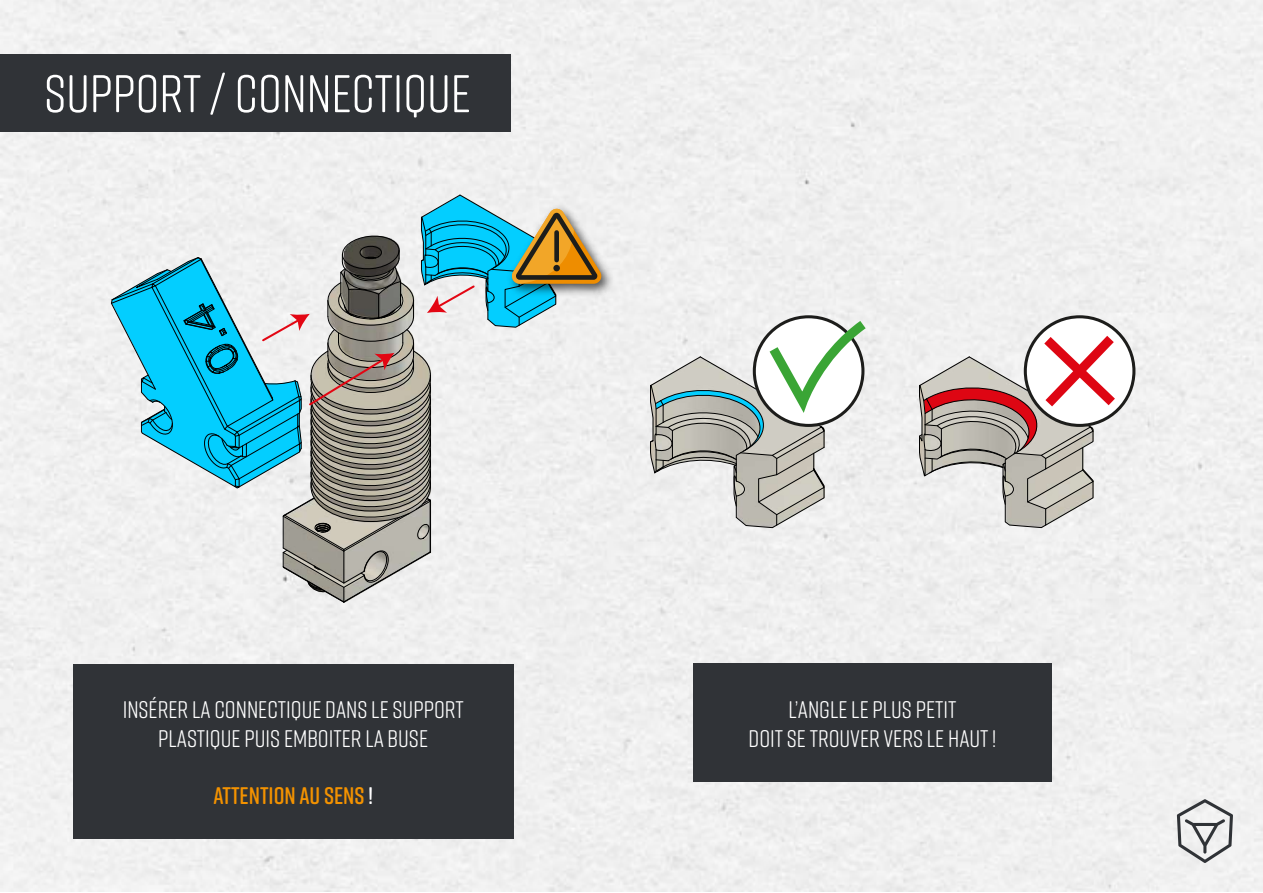
<style>
.page{position:relative;width:1263px;height:893px;background:#fff}
.page>*{position:absolute;margin:0;border:0;box-sizing:border-box;transform-origin:0 0}
.t1{font:52.95px "Rift Soft";color:#fff}
.t2{font:24px/28.8px "Rift Soft";color:#fff;text-align:center}
.t3{font:600 24px "Rift Soft";color:#f39200}
.s1{color:#fff}
</style>
<div class="page">
<div style="left:0;top:0;width:1263px;height:892px;background:#f0f0f0"></div>
<div style="left:0;top:54px;width:511px;height:78px;background:#303337"></div>
<div style="left:74px;top:664px;width:440px;height:174px;background:#303337"></div>
<div style="left:693px;top:664px;width:359px;height:118px;background:#303337"></div>
<svg style="left:1177px;top:799px;width:56px;height:64px"></svg>
<svg style="left:649px;top:312px;width:227px;height:216px"></svg>
<svg style="left:1025px;top:317px;width:109px;height:108px"></svg>
<svg style="left:918px;top:326px;width:207px;height:202px"></svg>
<img style="left:602px;top:200px;width:16px;height:100px">
<svg style="left:110px;top:194px;width:492px;height:409px"></svg>
<div style="left:554px;top:232px;width:5px;height:28px;background:#1d1d1b"></div>
<div style="left:553px;top:265px;width:7px;height:6px;background:#1d1d1b;border-radius:50%"></div>
<h1 class="t1" style="left:44px;top:56px;width:428px">SUPPORT / CONNECTIQUE</h1>
<p class="t2" style="left:123px;top:694px;width:343px">INSÉRER LA CONNECTIQUE DANS LE SUPPORT<br>PLASTIQUE PUIS EMBOITER LA BUSE</p>
<p class="t3" style="left:213px;top:779px;width:161px">ATTENTION AU SENS <span class="s1">!</span></p>
<p class="t2" style="left:748px;top:694px;width:249px">L’ANGLE LE PLUS PETIT<br>DOIT SE TROUVER VERS LE HAUT !</p>
</div>
